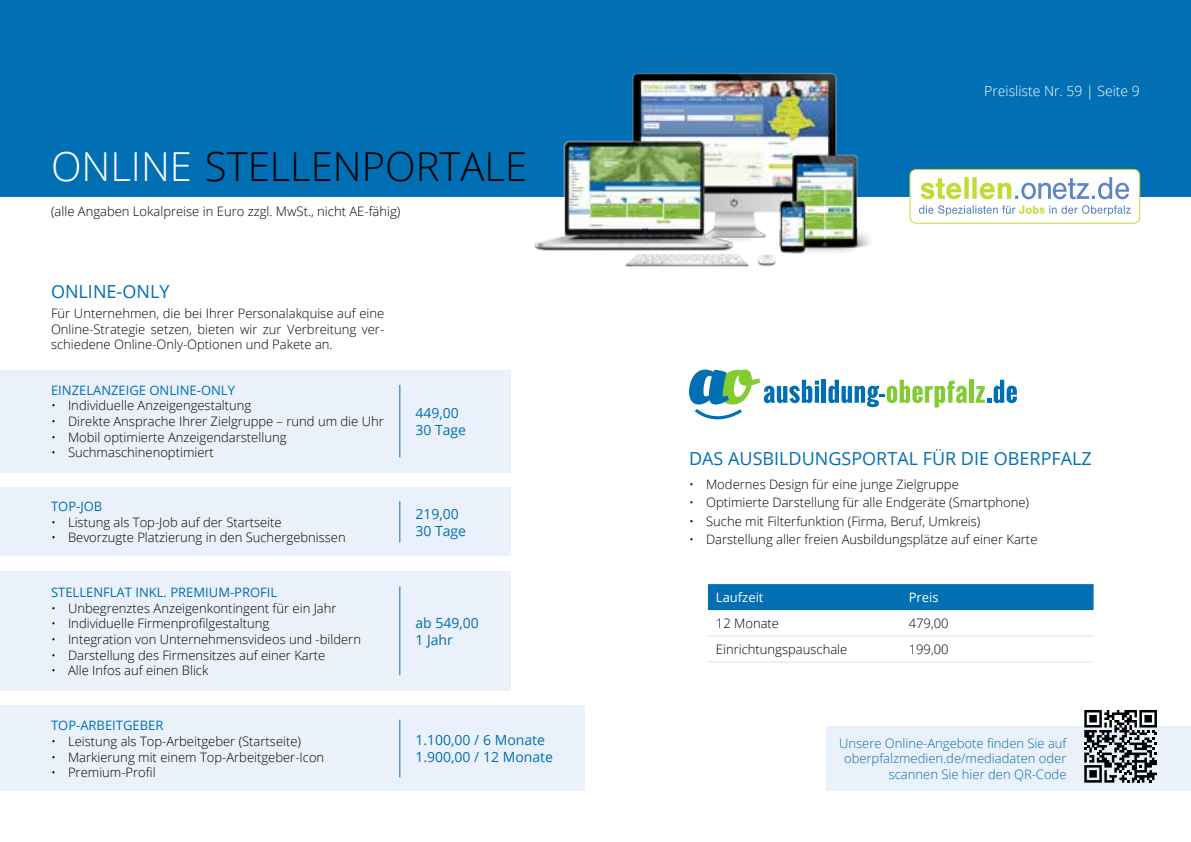
<style>
.page{position:relative;width:1191px;height:842px;background:#fff}
.page>*{position:absolute;margin:0;border:0;box-sizing:border-box;transform-origin:0 0}
.t1{font:300 40px "Open Sans";color:#000}
.t2{font:18px "Open Sans";color:#016fb4}
.t3{font:14px/16.8px "Open Sans";color:#016fb4}
.t4{font:300 14px "Open Sans";color:#fff}
.t5{font:300 13px/15.6px "Open Sans";color:#000;text-align:justify}
.t6{font:300 13px/15.6px "Open Sans";color:#016fb4;text-align:right}
.t7{font:13px "Open Sans";color:#016fb4}
.t8{font:13px "Open Sans";color:#fff}
.s1{color:#fff}
.s2{color:#016fb4}
</style>
<div class="page">
<div style="left:821px;top:380px;width:5px;height:23px;background:#016fb4"></div>
<hr style="left:969px;top:380px;width:4px;height:23px;background:#82cc32">
<svg style="left:689px;top:370px;width:130px;height:49px"></svg>
<hr style="left:815px;top:386px;width:4px;height:17px;background:#016fb4">
<svg style="left:828px;top:380px;width:139px;height:27px"></svg>
<svg style="left:975px;top:380px;width:42px;height:24px"></svg>
<div style="left:708px;top:584px;width:385px;height:26px;background:#016fb4"></div>
<hr style="left:708px;top:635px;width:192px;height:2px;background:#ebf1fa">
<hr style="left:900px;top:635px;width:193px;height:2px;background:#ebf1fa">
<hr style="left:708px;top:661px;width:192px;height:2px;background:#ebf1fa">
<hr style="left:900px;top:661px;width:193px;height:2px;background:#ebf1fa">
<div style="left:827px;top:726px;width:364px;height:65px;background:#ebf1fa"></div>
<div style="left:0;top:0;width:1191px;height:196px;background:#016fb4"></div>
<img style="left:525px;top:72px;width:367px;height:195px">
<div style="left:0;top:370px;width:511px;height:102px;background:#ebf1fa"></div>
<div style="left:0;top:571px;width:511px;height:119px;background:#ebf1fa"></div>
<div style="left:0;top:706px;width:584px;height:85px;background:#ebf1fa"></div>
<div style="left:0;top:488px;width:511px;height:68px;background:#ebf1fa"></div>
<hr style="left:399px;top:385px;width:1px;height:72px;background:#016fb4">
<hr style="left:399px;top:501px;width:1px;height:41px;background:#016fb4">
<hr style="left:399px;top:586px;width:1px;height:89px;background:#016fb4">
<hr style="left:399px;top:720px;width:1px;height:57px;background:#016fb4">
<div style="left:910px;top:169px;width:229px;height:54px;background:#fff;border-radius:6px"></div>
<div style="left:909px;top:169px;width:231px;height:54px;border:1px solid #c0dd37;border-radius:6px"></div>
<svg style="left:919px;top:205px;width:211px;height:11px"></svg>
<svg style="left:920px;top:177px;width:209px;height:22px"></svg>
<svg style="left:1084px;top:710px;width:73px;height:73px"></svg>
<p class="t1" style="left:51px;top:139px;width:286px"><span class="s1">On line</span><span class="s2">-</span>Ste llenpo</p>
<p class="t1" style="left:416px;top:139px;width:106px">rtale</p>
<p class="t5" style="left:51px;top:203px;width:351px">(alle Angaben Lokalpreise in Euro zzgl. MwSt., nicht AE-fähig)</p>
<p class="t2" style="left:51px;top:279px;width:120px">ON LINE-ON LY</p>
<p class="t5" style="left:51px;top:305px;width:335px">Für U nternehmen, die bei I hrer Personalakquise auf eine Online-Strategie setzen, bieten wir zur Verbreitung ver&shy;schiedene Online-Only-Optionen und Pakete an.</p>
<p class="t7" style="left:51px;top:381px;width:15px">EINZE</p>
<p class="t7" style="left:86px;top:381px;width:16px">LANZEIGE</p>
<p class="t7" style="left:149px;top:381px;width:87px">ON LINE-ON LY</p>
<p class="t5" style="left:51px;top:397px;width:202px">• I ndividuelle Anzeigengestaltung</p>
<p class="t5" style="left:51px;top:413px;width:334px">• Direkte Ansprache I hrer Zielgruppe – rund um die U hr</p>
<p class="t5" style="left:51px;top:429px;width:237px">• Mobil optimierte Anzeigendarstellung</p>
<p class="t5" style="left:51px;top:444px;width:164px">• Suchmaschinenoptimiert</p>
<p class="t7" style="left:51px;top:498px;width:51px">TOP-JOB</p>
<p class="t5" style="left:51px;top:514px;width:232px">• Listung als Top-Job auf der Startseite</p>
<p class="t5" style="left:51px;top:530px;width:296px">• Bevorzugte Platzierung in den Suchergebnissen</p>
<p class="t7" style="left:51px;top:584px;width:44px">STE LLENF</p>
<p class="t7" style="left:110px;top:584px;width:77px">LAT IN KL. PREMI</p>
<p class="t7" style="left:209px;top:584px;width:70px">UM-PROFI L</p>
<p class="t5" style="left:51px;top:600px;width:287px">• U nbegrenztes Anzeigenkontingent für ein Jahr</p>
<p class="t5" style="left:51px;top:616px;width:220px">• Individuelle Firmenprofilgestaltung</p>
<p class="t5" style="left:51px;top:631px;width:311px">• I ntegration von U nternehmensvideos und -bildern</p>
<p class="t5" style="left:51px;top:647px;width:276px">• Darstellung des Firmensitzes auf einer Karte</p>
<p class="t5" style="left:51px;top:662px;width:159px">• Alle I nfos auf einen Blick</p>
<p class="t7" style="left:51px;top:717px;width:46px">TOP-ARBEITGEBER</p>
<p class="t5" style="left:51px;top:733px;width:252px">• Leistung als Top-Arbeitgeber (Startseite)</p>
<p class="t5" style="left:51px;top:749px;width:275px">• Markierung mit einem Top-Arbeitgeber-Icon</p>
<p class="t5" style="left:51px;top:764px;width:106px">• Premium-Profil</p>
<p class="t3" style="left:415px;top:404px;width:52px">449,00<br>30 TAGE</p>
<p class="t3" style="left:415px;top:505px;width:52px">219,00<br>30 TAGE</p>
<p class="t3" style="left:415px;top:614px;width:65px">AB 549,00<br>1 JAHR</p>
<p class="t3" style="left:415px;top:731px;width:139px">1.100,00 / 6 MONATE<br>1.900,00 / 12 MONATE</p>
<p class="t4" style="left:984px;top:81px;width:157px">Preisliste Nr. 59 | Seite 9</p>
<p class="t2" style="left:689px;top:446px;width:138px">DAS AUSBI LDUNGSP</p>
<p class="t2" style="left:862px;top:446px;width:109px">ORTAL FÜR DIE</p>
<p class="t2" style="left:993px;top:446px;width:13px">OBERPFA</p>
<p class="t2" style="left:1072px;top:446px;width:19px">LZ</p>
<p class="t5" style="left:689px;top:476px;width:271px">• Modernes Design für eine junge Zielgruppe</p>
<p class="t5" style="left:689px;top:494px;width:341px">• Optimierte Darstellung für alle Endgeräte (Smartphone)</p>
<p class="t5" style="left:689px;top:513px;width:293px">• Suche mit Filterfunktion (Firma, Beruf, U mkreis)</p>
<p class="t5" style="left:689px;top:531px;width:350px">• Darstellung aller freien Ausbildungsplätze auf einer Karte</p>
<p class="t8" style="left:716px;top:588px;width:49px">LAUFZEIT</p>
<p class="t8" style="left:908px;top:588px;width:31px">PREIS</p>
<p class="t5" style="left:716px;top:615px;width:65px">12 Monate</p>
<p class="t5" style="left:908px;top:615px;width:41px">479,00</p>
<p class="t5" style="left:716px;top:641px;width:133px">Einrichtungspauschale</p>
<p class="t5" style="left:908px;top:641px;width:41px">199,00</p>
<p class="t6" style="left:839px;top:735px;width:229px">Unsere Online-Angebote finden Sie auf oberpfalzmedien.de/mediadaten oder scannen Sie hier den QR-Code</p>
</div>
